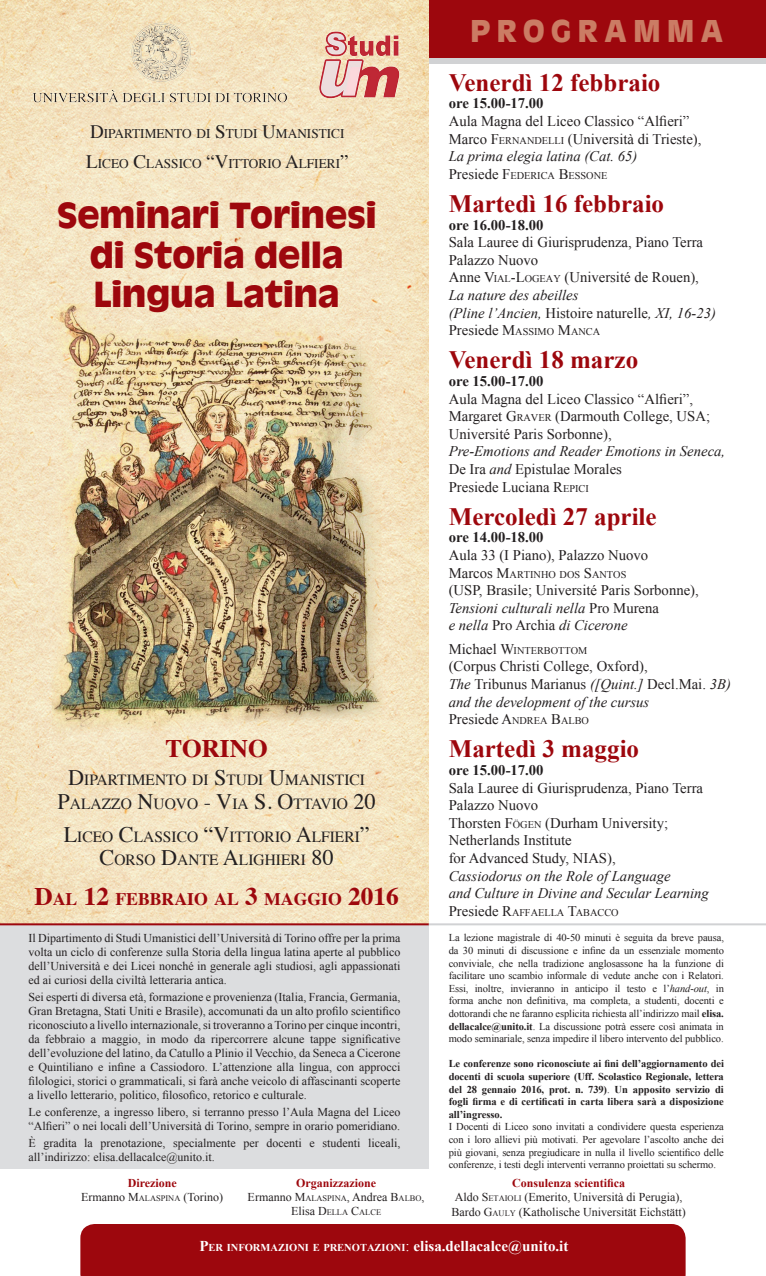
<style>
.page{position:relative;width:766px;height:1276px;background:#fff}
.page>*{position:absolute;margin:0;border:0;box-sizing:border-box;transform-origin:0 0}
.t1{font:700 37.9px/39.5px "Antique Oli T";color:#9d070d;text-align:center}
.t2{font:700 33px "Antique Oli T";letter-spacing:.2em;color:#cb7c64}
.t3{font:700 25.3px "Times";color:#9d070d}
.t4{font:700 25px "Times New Roman";color:#9d070d}
.t5{font:700 17.7px "Times";color:#9d070d}
.t6{font:15.5px/23.7px "Times";color:#231f20;text-align:center}
.t7{font:14.7px/17.6px "Times New Roman";color:#231f20}
.t8{font:italic 14.7px/17.6px "Times New Roman";color:#231f20}
.t9{font:700 14.7px "Times New Roman";color:#231f20}
.t10{font:13.3px/29.2px "Times";color:#231f20}
.t11{font:12px/14px "Times New Roman";color:#231f20;text-align:center}
.t12{font:700 12px/14.4px "Times New Roman";color:#9d070d;text-align:center}
.t13{font:10.5px/12.6px "Times New Roman";letter-spacing:-.01em;color:#231f20;text-align:justify}
.t14{font:700 10.5px/12.6px "Times New Roman";color:#231f20;text-align:justify}
.t15{font:700 10.5px "Times New Roman";color:#fff}
.t16{font:10.3px "Times New Roman";color:#231f20}
.t17{font:8.4px "Times New Roman";color:#231f20}
.s1{font-size:19px}
.s2{font-size:22.1px}
.s3{font-size:25.3px}
.s4{font-style:inherit}
.s5{font-size:10.3px}
.s6{font-style:italic}
.s7{font-size:14.7px}
.s8{font-style:normal}
.s9{font-style:normal;font-size:10.3px}
.s10{font-weight:700;color:#9d070d}
.s11{font-size:8.4px}
.s12{font-weight:400;color:#231f20}
.s13{font-weight:400;font-size:8.4px;color:#231f20}
.s14{font-size:12px}
.s15{font-size:15px}
.s16{font-weight:400;font-size:15px}
.s17{font-weight:700}
.s18{font-weight:400}
</style>
<div class="page">
<div style="left:0;top:918px;width:429px;height:251px;background:#dcdddf"></div>
<div style="left:368px;top:0;width:397px;height:63px;background:#d1d2d4"></div>
<div style="left:368px;top:0;width:397px;height:58px;background:#9d070d"></div>
<img style="left:0;top:0;width:428px;height:923px">
<img style="left:25px;top:15px;width:270px;height:101px">
<img style="left:318px;top:32px;width:81px;height:66px">
<hr style="left:0;top:923px;width:429px;height:2px;background:#9d070d">
<div style="left:80px;top:1224px;width:605px;height:52px;background:#9d070d"></div>
<hr style="left:429px;top:923px;width:336px;height:2px;background:#d1d2d4">
<p class="t10" style="left:86px;top:118px;width:264px"><span class="s1">D</span>IPARTIMENTO DI <span class="s1">S</span>TUDI <span class="s1">U</span>MANISTICI<br><span class="s1">L</span>ICEO <span class="s1">C</span>LASS ICO <span class="s1">“V</span>ITTORIO <span class="s1">A</span>LFIERI<span class="s1">”</span></p>
<h1 class="t1" style="left:57px;top:195px;width:321px">Seminari Torinesi di Storia della<br>Lingua Latina</h1>
<h3 class="t3" style="left:165px;top:724px;width:104px">TORINO</h3>
<p class="t6" style="left:58px;top:766px;width:319px"><span class="s2">D</span>IPARTIMENTO DI <span class="s2">S</span>TUDI <span class="s2">U</span>MANISTICI<br><span class="s2">P</span>ALAZZO <span class="s2">N</span>UOVO <span class="s2">- V</span>IA <span class="s2">S. O</span>TTAVIO <span class="s2">20</span></p>
<p class="t6" style="left:64px;top:823px;width:307px"><span class="s2">L</span>ICEO <span class="s2">C</span>LASS ICO <span class="s2">“V</span>ITTORIO <span class="s2">A</span>LFIERI<span class="s2">”<br>C</span>ORSO <span class="s2">D</span>ANTE <span class="s2">A</span>LIGHIERI <span class="s2">80</span></p>
<h3 class="t5" style="left:35px;top:881px;width:366px"><span class="s3">D</span>AL <span class="s3">12</span> FEBBRAIO AL <span class="s3">3</span> MAGGIO <span class="s3">2016</span></h3>
<h2 class="t2" style="left:470px;top:13px;width:254px">PROGRAMMA</h2>
<h3 class="t4" style="left:448px;top:65px;width:213px">Venerdì 12 febbraio</h3>
<p class="t9" style="left:448px;top:93px;width:96px">ore 15.00-17.00</p>
<p class="t7" style="left:448px;top:112px;width:254px">Aula Magna del Liceo Classico “Alfieri”<br>Marco <span class="s4">F</span><span class="s5">ERNANDELLI</span> (Università di Trieste),<br><span class="s6">La prima elegia latina (Cat. 65)</span></p>
<p class="t16" style="left:448px;top:169px;width:160px"><span class="s7">Presiede</span> <span class="s7">F</span>EDERICA <span class="s7">B</span>ESS ONE</p>
<h3 class="t4" style="left:448px;top:186px;width:217px">Martedì 16 febbraio</h3>
<p class="t9" style="left:448px;top:214px;width:96px">ore 16.00-18.00</p>
<p class="t7" style="left:448px;top:233px;width:268px">Sala Lauree di Giurisprudenza, Piano Terra Palazzo Nuovo<br>Anne <span class="s4">V</span><span class="s5">IAL</span><span class="s4">-L</span><span class="s5">OGEAY</span> (Université de Rouen), <span class="s6">La nature des abeilles<br>(Pline l’Ancien,</span> Histoire naturelle<span class="s6">, XI, 16-23)</span></p>
<p class="t16" style="left:448px;top:325px;width:153px"><span class="s7">Presiede</span> <span class="s7">M</span>ASS IMO <span class="s7">M</span>ANCA</p>
<h3 class="t4" style="left:448px;top:342px;width:191px">Venerdì 18 marzo</h3>
<p class="t9" style="left:448px;top:371px;width:96px">ore 15.00-17.00</p>
<p class="t7" style="left:448px;top:389px;width:263px">Aula Magna del Liceo Classico “Alfieri”,<br>Margaret <span class="s4">G</span><span class="s5">RAVER</span> (Darmouth College, USA;<br>Université Paris Sorbonne),</p>
<p class="t8" style="left:448px;top:442px;width:278px">Pre-Emotions and Reader Emotions in Seneca,<br><span class="s8">De Ira</span> and <span class="s8">Epistulae Morales<br>Presiede Luciana</span> <span class="s8">R</span><span class="s9">EPICI</span></p>
<h3 class="t4" style="left:448px;top:499px;width:209px">Mercoledì 27 aprile</h3>
<p class="t9" style="left:448px;top:527px;width:96px">ore 14.00-18.00</p>
<p class="t7" style="left:448px;top:546px;width:201px">Aula 33 (I Piano), Palazzo Nuovo</p>
<p class="t16" style="left:448px;top:567px;width:178px"><span class="s7">Marcos</span> <span class="s7">M</span>ARTINHO DOS <span class="s7">S</span>ANTOS</p>
<p class="t7" style="left:448px;top:581px;width:251px">(USP, Brasile; Université Paris Sorbonne),<br><span class="s6">Tensioni culturali nella</span> Pro Murena<br><span class="s6">e nella</span> Pro Archia <span class="s6">di Cicerone</span></p>
<p class="t16" style="left:448px;top:643px;width:140px"><span class="s7">Michael</span> <span class="s7">W</span>INTERBOTTOM</p>
<p class="t7" style="left:448px;top:657px;width:284px">(Corpus Christi College, Oxford),<br><span class="s6">The</span> Tribunus Marianus <span class="s6">([Quint.]</span> Decl.Mai. <span class="s6">3B) and the development of the cursus</span></p>
<p class="t16" style="left:448px;top:714px;width:142px"><span class="s7">Presiede</span> <span class="s7">A</span>NDREA <span class="s7">B</span>ALBO</p>
<h3 class="t4" style="left:448px;top:731px;width:192px">Martedì 3 maggio</h3>
<p class="t9" style="left:448px;top:760px;width:96px">ore 15.00-17.00</p>
<p class="t7" style="left:448px;top:778px;width:256px">Sala Lauree di Giurisprudenza, Piano Terra<br>Palazzo Nuovo<br>Thorsten <span class="s4">F</span><span class="s5">ÖGEN</span> (Durham University;<br>Netherlands Institute<br>for Advanced Study, NIAS),</p>
<p class="t8" style="left:448px;top:866px;width:261px">Cassiodorus on the Role of Language<br>and Culture in Divine and Secular Learning</p>
<p class="t16" style="left:448px;top:905px;width:171px"><span class="s7">Presiede</span> <span class="s7">R</span>AFFAELLA <span class="s7">T</span>ABACCO</p>
<p class="t11" style="left:28px;top:931px;width:373px;text-align:justify">Il Dipartimento di Studi Umanistici dell’Università di Torino offre per la prima volta un ciclo di conferenze sulla Storia della lingua latina aperte al pubblico dell’Università e dei Licei nonché in generale agli studiosi, agli appassionati ed ai curiosi della civiltà letteraria antica.</p>
<p class="t11" style="left:28px;top:990px;width:373px;text-align:justify">Sei esperti di diversa età, formazione e provenienza (Italia, Francia, Germania, Gran Bretagna, Stati Uniti e Brasile), accomunati da un alto profilo scientifico riconosciuto a livello internazionale, si troveranno a Torino per cinque incontri, da febbraio a maggio, in modo da ripercorrere alcune tappe significative dell’evoluzione del latino, da Catullo a Plinio il Vecchio, da Seneca a Cicerone e Quintiliano e infine a Cassiodoro. L’attenzione alla lingua, con approcci filologici, storici o grammaticali, si farà anche veicolo di affascinanti scoperte a livello letterario, politico, filosofico, retorico e culturale.</p>
<p class="t11" style="left:28px;top:1105px;width:373px;text-align:left">Le conferenze, a ingresso libero, si terranno presso l’Aula Magna del Liceo “Alfieri” o nei locali dell’Università di Torino, sempre in orario pomeridiano.</p>
<p class="t11" style="left:28px;top:1135px;width:373px;text-align:left">è gradita la prenotazione, specialmente per docenti e studenti liceali, all’indirizzo: elisa.dellacalce@unito.it.</p>
<p class="t11" style="left:81px;top:1175px;width:144px;line-height:14.4px"><span class="s10">Direzione<br></span>Ermanno <span class="s4">M</span><span class="s11">ALASPINA</span> (Torino)</p>
<p class="t12" style="left:247px;top:1175px;width:178px">Organizzazione<br><span class="s12">Ermanno</span> <span class="s12">M</span><span class="s13">ALASPINA</span><span class="s12">,</span> <span class="s12">Andrea</span> <span class="s12">B</span><span class="s13">ALBO</span><span class="s12">,</span></p>
<p class="t17" style="left:291px;top:1206px;width:92px"><span class="s14">Elisa</span> <span class="s14">D</span>ELLA <span class="s14">C</span>ALCE</p>
<p class="t15" style="left:199px;top:1240px;width:370px"><span class="s15">P</span>ER INFORMAZIONI E PRENOTAZIONI<span class="s16">:</span> <span class="s15">elisa.dellacalce@unito.it</span></p>
<p class="t13" style="left:448px;top:931px;width:277px">La lezione magistrale di 40-50 minuti è seguita da breve pausa, da 30 minuti di discussione e infine da un essenziale momento conviviale, che nella tradizione anglosassone ha la funzione di facilitare uno scambio informale di vedute anche con i Relatori.<br>Essi, inoltre, invieranno in anticipo il testo e l’<span class="s6">hand-out</span>, in forma anche non definitiva, ma completa, a studenti, docenti e dottorandi che ne faranno esplicita richiesta all’indirizzo mail <span class="s17">elisa. dellacalce@unito.it</span>. La discussione potrà essere così animata in modo seminariale, senza impedire il libero intervento del pubblico.</p>
<p class="t14" style="left:448px;top:1057px;width:276px">Le conferenze sono riconosciute ai fini dell’aggiornamento dei docenti di scuola superiore (Uff. Scolastico Regionale, lettera del 28 gennaio 2016, prot. n. 739)<span class="s18">.</span> Un apposito servizio di fogli firma e di certificati in carta libera sarà a disposizione all’ingresso.</p>
<p class="t13" style="left:448px;top:1120px;width:277px">I Docenti di Liceo sono invitati a condividere questa esperienza con i loro allievi più motivati. Per agevolare l’ascolto anche dei più giovani, senza pregiudicare in nulla il livello scientifico delle conferenze, i testi degli interventi verranno proiettati su schermo.</p>
<p class="t11" style="left:451px;top:1175px;width:235px;line-height:14.4px"><span class="s10">Consulenza scientifica<br></span>Aldo <span class="s4">S</span><span class="s11">ETAIOLI</span> (Emerito, Università di Perugia),<br>Bardo <span class="s4">G</span><span class="s11">AULY</span> (Katholische Universität Eichstätt)</p>
</div>
